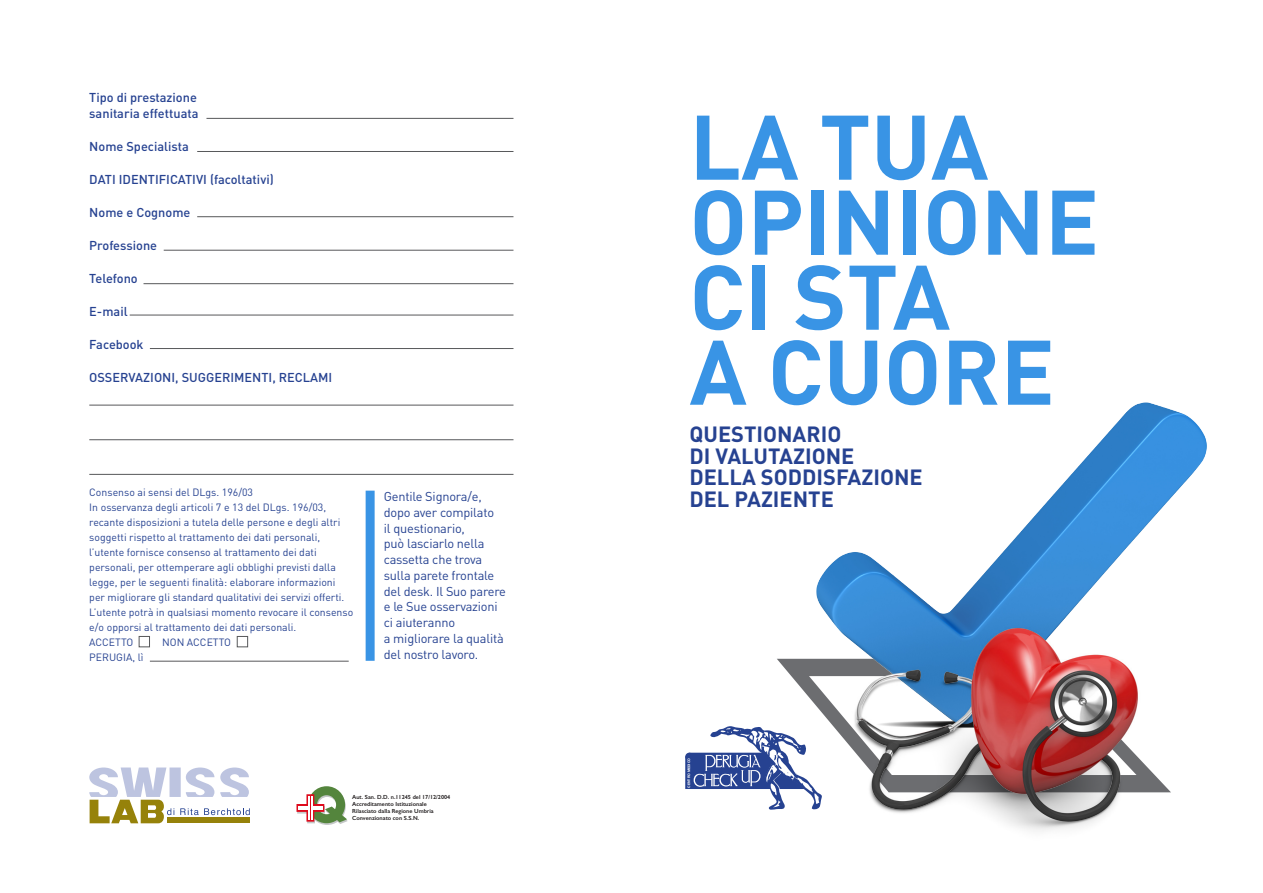
<style>
.page{position:relative;width:1263px;height:893px;background:#fff}
.page>*{position:absolute;margin:0;border:0;box-sizing:border-box;transform-origin:0 0}
.t1{font:700 90px/75px "DIN";color:#3994e5}
.t2{font:700 21.75px "DIN";color:#264291}
.t3{font:12.75px/15.8px "DIN";letter-spacing:-.015em;color:#264291}
.t4{font:500 12.75px "DIN";color:#264291}
.t5{font:10.5px "DIN";color:#264291}
.t6{font:600 5.85px "Gill Sans";color:#231f20}
.t7{font:700 3.45px "Helvetica Neue";color:#fff}
</style>
<div class="page">
<svg style="left:777px;top:658px;width:394px;height:135px"></svg>
<img style="left:804px;top:402px;width:403px;height:390px">
<svg style="left:685px;top:725px;width:138px;height:85px"></svg>
<img style="left:843px;top:607px;width:307px;height:224px">
<hr style="left:206px;top:118px;width:307px;height:1px;background:#57585a">
<hr style="left:197px;top:216px;width:316px;height:1px;background:#57585a">
<hr style="left:164px;top:250px;width:349px;height:1px;background:#57585a">
<hr style="left:144px;top:283px;width:369px;height:1px;background:#57585a">
<hr style="left:130px;top:315px;width:383px;height:1px;background:#57585a">
<hr style="left:150px;top:348px;width:363px;height:1px;background:#57585a">
<hr style="left:89px;top:405px;width:424px;height:1px;background:#57585a">
<hr style="left:89px;top:439px;width:424px;height:1px;background:#57585a">
<hr style="left:89px;top:474px;width:424px;height:1px;background:#57585a">
<div style="left:139px;top:636px;width:11px;height:11px;border:1px solid #57585a"></div>
<div style="left:237px;top:636px;width:11px;height:11px;border:1px solid #57585a"></div>
<hr style="left:150px;top:661px;width:199px;height:1px;background:#57585a">
<div style="left:366px;top:491px;width:9px;height:170px;background:#3994e5"></div>
<hr style="left:197px;top:151px;width:316px;height:1px;background:#57585a">
<svg style="left:89px;top:767px;width:161px;height:56px"></svg>
<svg style="left:296px;top:786px;width:52px;height:39px"></svg>
<p class="t4" style="left:89px;top:89px;width:109px">Tipo di prestazione</p>
<p class="t4" style="left:89px;top:105px;width:111px">sanitaria effettuata</p>
<p class="t4" style="left:89px;top:138px;width:101px">Nome Specialista</p>
<p class="t4" style="left:89px;top:171px;width:186px">DATI IDENTIFICATIVI (facoltativi)</p>
<p class="t4" style="left:89px;top:204px;width:103px">Nome e Cognome</p>
<p class="t4" style="left:89px;top:237px;width:69px">Professione</p>
<p class="t4" style="left:89px;top:270px;width:50px">Telefono</p>
<p class="t4" style="left:89px;top:303px;width:40px">E-mail</p>
<p class="t4" style="left:89px;top:336px;width:56px">Facebook</p>
<p class="t4" style="left:89px;top:369px;width:244px">OSSERVAZIONI, SUGGERIMENTI, RECLAMI</p>
<p class="t5" style="left:89px;top:486px;width:165px">Consenso ai sensi del DLgs. 196/03</p>
<p class="t5" style="left:89px;top:501px;width:238px">In osservanza degli articoli 7 e 13 del DLgs. 196/03,</p>
<p class="t5" style="left:89px;top:516px;width:253px">recante disposizioni a tutela delle persone e degli altri</p>
<p class="t5" style="left:89px;top:531px;width:232px">soggetti rispetto al trattamento dei dati personali,</p>
<p class="t5" style="left:89px;top:546px;width:229px">l’utente fornisce consenso al trattamento dei dati</p>
<p class="t5" style="left:89px;top:561px;width:248px">personali, per ottemperare agli obblighi previsti dalla</p>
<p class="t5" style="left:89px;top:576px;width:248px">legge, per le seguenti finalità: elaborare informazioni</p>
<p class="t5" style="left:89px;top:591px;width:257px">per migliorare gli standard qualitativi dei servizi offerti.</p>
<p class="t5" style="left:89px;top:606px;width:265px">L’utente potrà in qualsiasi momento revocare il consenso</p>
<p class="t5" style="left:89px;top:621px;width:209px">e/o opporsi al trattamento dei dati personali.</p>
<p class="t5" style="left:89px;top:636px;width:46px">ACCETTO</p>
<p class="t5" style="left:162px;top:636px;width:70px">NON ACCETTO</p>
<p class="t5" style="left:89px;top:651px;width:56px">PERUGIA, lì</p>
<p class="t3" style="left:384px;top:488px;width:99px">Gentile Signora/e,</p>
<p class="t3" style="left:384px;top:504px;width:112px">dopo aver compilato</p>
<p class="t3" style="left:384px;top:520px;width:83px">il questionario,</p>
<p class="t3" style="left:384px;top:536px;width:102px">può lasciarlo nella cassetta che trova</p>
<p class="t3" style="left:384px;top:567px;width:124px">sulla parete frontale del desk. Il Suo parere e le Sue osservazioni</p>
<p class="t3" style="left:384px;top:614px;width:73px">ci aiuteranno</p>
<p class="t3" style="left:384px;top:630px;width:122px">a migliorare la qualità del nostro lavoro.</p>
<p class="t6" style="left:352px;top:794px;width:100px">Aut. San. D.D. n.11245 del 17/12/2004</p>
<p class="t6" style="left:352px;top:801px;width:76px">Accreditamento Istituzionale</p>
<p class="t6" style="left:352px;top:808px;width:83px">Rilasciato dalla Regione Umbria</p>
<p class="t6" style="left:352px;top:815px;width:69px">Convenzionato con S.S.N.</p>
<p class="t1" style="left:689px;top:106px;width:411px">LA TUA<br>OPINIONE<br>CI STA</p>
<p class="t1" style="left:689px;top:331px;width:367px">A CUORE</p>
<p class="t2" style="left:689px;top:420px;width:153px">QUESTIONARIO</p>
<p class="t2" style="left:689px;top:442px;width:166px">DI VALUTAZIONE</p>
<p class="t2" style="left:689px;top:463px;width:235px">DELLA SODDISFAZIONE</p>
<p class="t2" style="left:689px;top:485px;width:146px">DEL PAZIENTE</p>
<p class="t7" style="left:686px;top:788px;width:31px;rotate:-90deg">CENTRO MEDICO</p>
</div>
